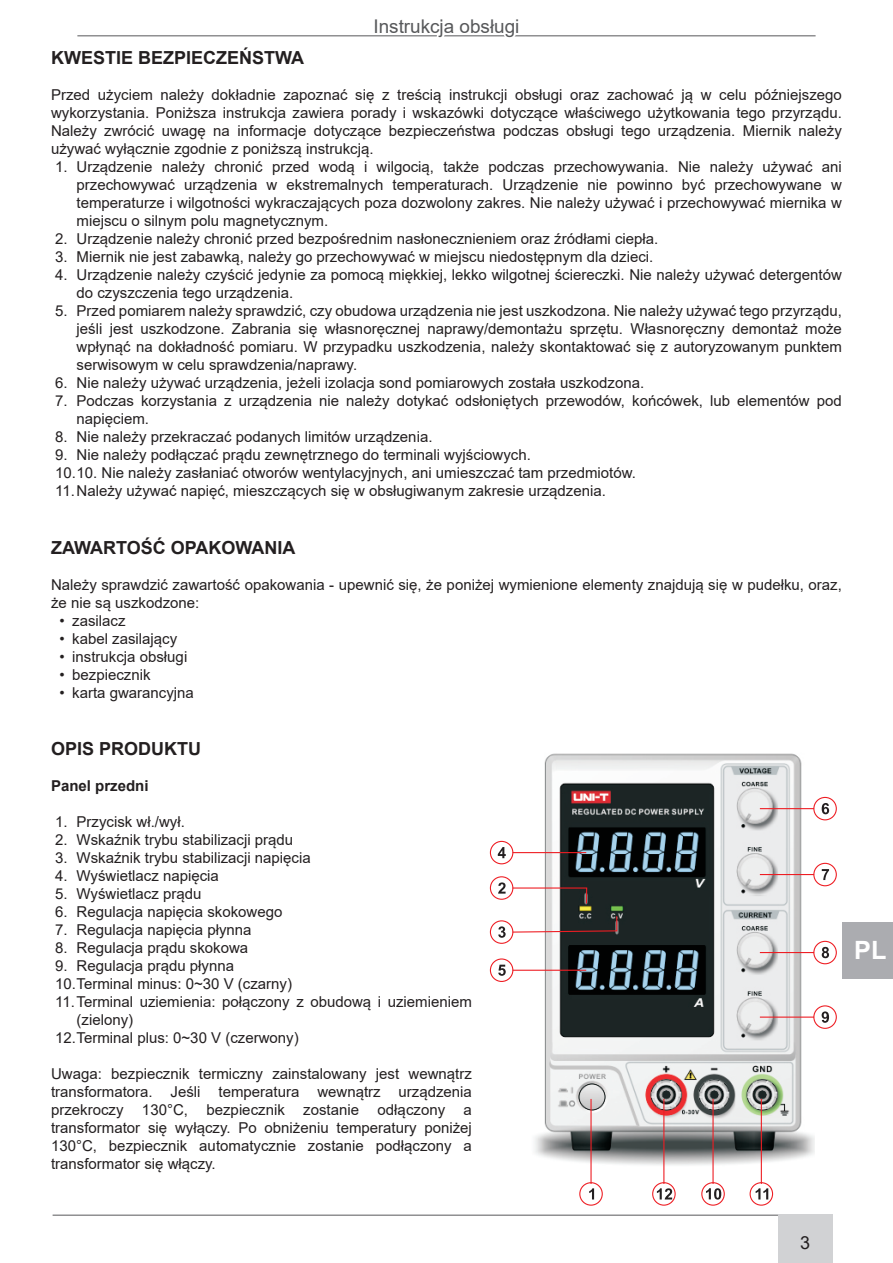
<style>
.page{position:relative;width:893px;height:1263px;background:#fff}
.page>*{position:absolute;margin:0;border:0;box-sizing:border-box;transform-origin:0 0}
.t1{font:700 25.2px "Arial";color:#fff}
.t2{font:18.9px "Arial";color:#57585a}
.t3{font:700 18px "Arial";color:#231f20}
.t4{font:18px "Arial";color:#231f20}
.t5{font:15px/18px "Arial";color:#231f20;text-align:justify}
.t6{font:700 15px "Arial";color:#231f20}
</style>
<div class="page">
<div style="left:842px;top:923px;width:51px;height:56px;background:#abacb0"></div>
<hr style="left:77px;top:35px;width:739px;height:1px;background:#57585a">
<svg style="left:376px;top:35px;width:144px;height:2px"></svg>
<hr style="left:53px;top:1215px;width:738px;height:1px;background:#57585a">
<div style="left:778px;top:1214px;width:54px;height:49px;background:#d1d2d4"></div>
<img style="left:496px;top:753px;width:319px;height:434px">
<hr style="left:760px;top:808px;width:54px;height:1px;background:#ee1d23">
<div style="left:813px;top:797px;width:24px;height:23px;border:1px solid #ee1d23;border-radius:50%"></div>
<hr style="left:760px;top:874px;width:54px;height:1px;background:#ee1d23">
<div style="left:813px;top:863px;width:24px;height:23px;border:1px solid #ee1d23;border-radius:50%"></div>
<hr style="left:760px;top:952px;width:54px;height:1px;background:#ee1d23">
<div style="left:813px;top:941px;width:24px;height:23px;border:1px solid #ee1d23;border-radius:50%"></div>
<hr style="left:760px;top:1016px;width:54px;height:2px;background:#ee1d23">
<div style="left:813px;top:1005px;width:24px;height:24px;border:1px solid #ee1d23;border-radius:50%"></div>
<hr style="left:761px;top:1099px;width:1px;height:85px;background:#ee1d23">
<div style="left:750px;top:1182px;width:23px;height:24px;border:1px solid #ee1d23;border-radius:50%"></div>
<hr style="left:712px;top:1099px;width:2px;height:85px;background:#ee1d23">
<div style="left:701px;top:1182px;width:24px;height:24px;border:1px solid #ee1d23;border-radius:50%"></div>
<hr style="left:663px;top:1099px;width:1px;height:85px;background:#ee1d23">
<div style="left:652px;top:1182px;width:24px;height:24px;border:1px solid #ee1d23;border-radius:50%"></div>
<hr style="left:590px;top:1099px;width:2px;height:85px;background:#ee1d23">
<div style="left:579px;top:1182px;width:24px;height:24px;border:1px solid #ee1d23;border-radius:50%"></div>
<hr style="left:513px;top:970px;width:73px;height:1px;background:#ee1d23">
<div style="left:490px;top:958px;width:23px;height:24px;border:1px solid #ee1d23;border-radius:50%"></div>
<hr style="left:513px;top:852px;width:73px;height:1px;background:#ee1d23">
<div style="left:490px;top:841px;width:23px;height:23px;border:1px solid #ee1d23;border-radius:50%"></div>
<div style="left:490px;top:876px;width:23px;height:24px;border:1px solid #ee1d23;border-radius:50%"></div>
<div style="left:490px;top:920px;width:23px;height:24px;border:1px solid #ee1d23;border-radius:50%"></div>
<svg style="left:589px;top:1188px;width:5px;height:11px"></svg>
<svg style="left:498px;top:882px;width:90px;height:23px"></svg>
<svg style="left:498px;top:915px;width:120px;height:23px"></svg>
<svg style="left:498px;top:847px;width:8px;height:11px"></svg>
<svg style="left:498px;top:965px;width:8px;height:11px"></svg>
<svg style="left:822px;top:803px;width:7px;height:11px"></svg>
<svg style="left:822px;top:869px;width:7px;height:11px"></svg>
<svg style="left:822px;top:947px;width:7px;height:11px"></svg>
<svg style="left:822px;top:1011px;width:7px;height:12px"></svg>
<svg style="left:706px;top:1188px;width:15px;height:11px"></svg>
<svg style="left:756px;top:1188px;width:12px;height:11px"></svg>
<svg style="left:657px;top:1188px;width:15px;height:11px"></svg>
<p class="t2" style="left:373px;top:13px;width:148px">Instrukcja obsługi</p>
<p class="t3" style="left:51px;top:45px;width:255px">KWESTIE BEZPIECZEŃSTWA</p>
<p class="t5" style="left:51px;top:86px;width:792px">Przed użyciem należy dokładnie zapoznać się z treścią instrukcji obsługi oraz zachować ją w celu późniejszego wykorzystania. Poniższa instrukcja zawiera porady i wskazówki dotyczące właściwego użytkowania tego przyrządu.<br>N ależy zwrócić uwagę na informacje dotyczące bezpieczeństwa podczas obsługi tego urządzenia. Miernik należy używać wyłącznie zgodnie z poniższą instrukcją.</p>
<p class="t5" style="left:77px;top:158px;width:767px;text-indent:-21px">1. U rządzenie należy chronić przed wodą i wilgocią, także podczas przechowywania. N ie należy używać ani przechowywać urządzenia w ekstremalnych temperaturach. U rządzenie nie powinno być przechowywane w temperaturze i wilgotności wykraczających poza dozwolony zakres. N ie należy używać i przechowywać miernika w miejscu o silnym polu magnetycznym.</p>
<p class="t5" style="left:55px;top:230px;width:605px">2. U rządzenie należy chronić przed bezpośrednim nasłonecznieniem oraz źródłami ciepła.</p>
<p class="t5" style="left:55px;top:248px;width:600px">3. Miernik nie jest zabawką, należy go przechowywać w miejscu niedostępnym dla dzieci.</p>
<p class="t5" style="left:77px;top:266px;width:767px;text-indent:-21px">4. U rządzenie należy czyścić jedynie za pomocą miękkiej, lekko wilgotnej ściereczki. N ie należy używać detergentów do czyszczenia tego urządzenia.</p>
<p class="t5" style="left:77px;top:302px;width:767px;text-indent:-21px">5. Przed pomiarem należy sprawdzić, czy obudowa urządzenia nie jest uszkodzona. N ie należy używać tego przyrządu, jeśli jest uszkodzone. Zabrania się własnoręcznej naprawy/demontażu sprzętu. Własnoręczny demontaż może wpłynąć na dokładność pomiaru. W przypadku uszkodzenia, należy skontaktować się z autoryzowanym punktem serwisowym w celu sprawdzenia/naprawy.</p>
<p class="t5" style="left:55px;top:374px;width:590px">6. N ie należy używać urządzenia, jeżeli izolacja sond pomiarowych została uszkodzona.</p>
<p class="t5" style="left:77px;top:392px;width:767px;text-indent:-21px">7. Podczas korzystania z urządzenia nie należy dotykać odsłoniętych przewodów, końcówek, lub elementów pod napięciem.</p>
<p class="t5" style="left:55px;top:428px;width:379px">8. N ie należy przekraczać podanych limitów urządzenia.</p>
<p class="t5" style="left:55px;top:446px;width:582px;text-align:left">9. N ie należy podłączać prądu zewnętrznego do terminali wyjściowych.<br>10.10. N ie należy zasłaniać otworów wentylacyjnych, ani umieszczać tam przedmiotów.<br>11.N ależy używać napięć, mieszczących się w obsługiwanym zakresie urządzenia.</p>
<p class="t3" style="left:51px;top:535px;width:246px">ZAWARTOŚĆ OPAKOWANIA</p>
<p class="t5" style="left:51px;top:575px;width:792px">Należy sprawdzić zawartość opakowania - upewnić się, że poniżej wymienione elementy znajdują się w pudełku, oraz, że nie są uszkodzone:</p>
<p class="t5" style="left:60px;top:611px;width:68px">• zasilacz</p>
<p class="t5" style="left:60px;top:629px;width:119px">• kabel zasilający</p>
<p class="t5" style="left:60px;top:647px;width:129px">• instrukcja obsługi</p>
<p class="t5" style="left:60px;top:665px;width:93px">• bezpiecznik</p>
<p class="t5" style="left:60px;top:683px;width:136px">• karta gwarancyjna</p>
<p class="t3" style="left:51px;top:736px;width:152px">OPIS PRODUKTU</p>
<p class="t6" style="left:51px;top:775px;width:99px">Panel przedni</p>
<p class="t5" style="left:55px;top:813px;width:131px">1. Przycisk wł./wył.</p>
<p class="t5" style="left:55px;top:831px;width:239px">2. Wskaźnik trybu stabilizacji prądu</p>
<p class="t5" style="left:55px;top:849px;width:257px">3. Wskaźnik trybu stabilizacji napięcia</p>
<p class="t5" style="left:55px;top:867px;width:165px">4. Wyświetlacz napięcia</p>
<p class="t5" style="left:55px;top:885px;width:148px">5. Wyświetlacz prądu</p>
<p class="t5" style="left:55px;top:903px;width:229px">6. Regulacja napięcia skokowego</p>
<p class="t5" style="left:55px;top:921px;width:198px">7. Regulacja napięcia płynna</p>
<p class="t5" style="left:55px;top:939px;width:194px">8. Regulacja prądu skokowa</p>
<p class="t5" style="left:55px;top:957px;width:180px">9. Regulacja prądu płynna</p>
<p class="t5" style="left:55px;top:975px;width:238px">10.Terminal minus: 0~30 V (czarny)</p>
<p class="t5" style="left:55px;top:993px;width:418px">11.Terminal uziemienia: połączony z obudową i uziemieniem</p>
<p class="t5" style="left:77px;top:1011px;width:58px">(zielony)</p>
<p class="t5" style="left:55px;top:1029px;width:245px">12.Terminal plus: 0~30 V (czerwony)</p>
<p class="t5" style="left:51px;top:1065px;width:423px">Uwaga: bezpiecznik termiczny zainstalowany jest wewnątrz transformatora. Jeśli temperatura wewnątrz urządzenia przekroczy 130°C, bezpiecznik zostanie odłączony a transformator się wyłączy. Po obniżeniu temperatury poniżej 130°C, bezpiecznik automatycznie zostanie podłączony a transformator się włączy.</p>
<h1 class="t1" style="left:854px;top:932px;width:34px">PL</h1>
<p class="t4" style="left:800px;top:1230px;width:12px">3</p>
</div>
